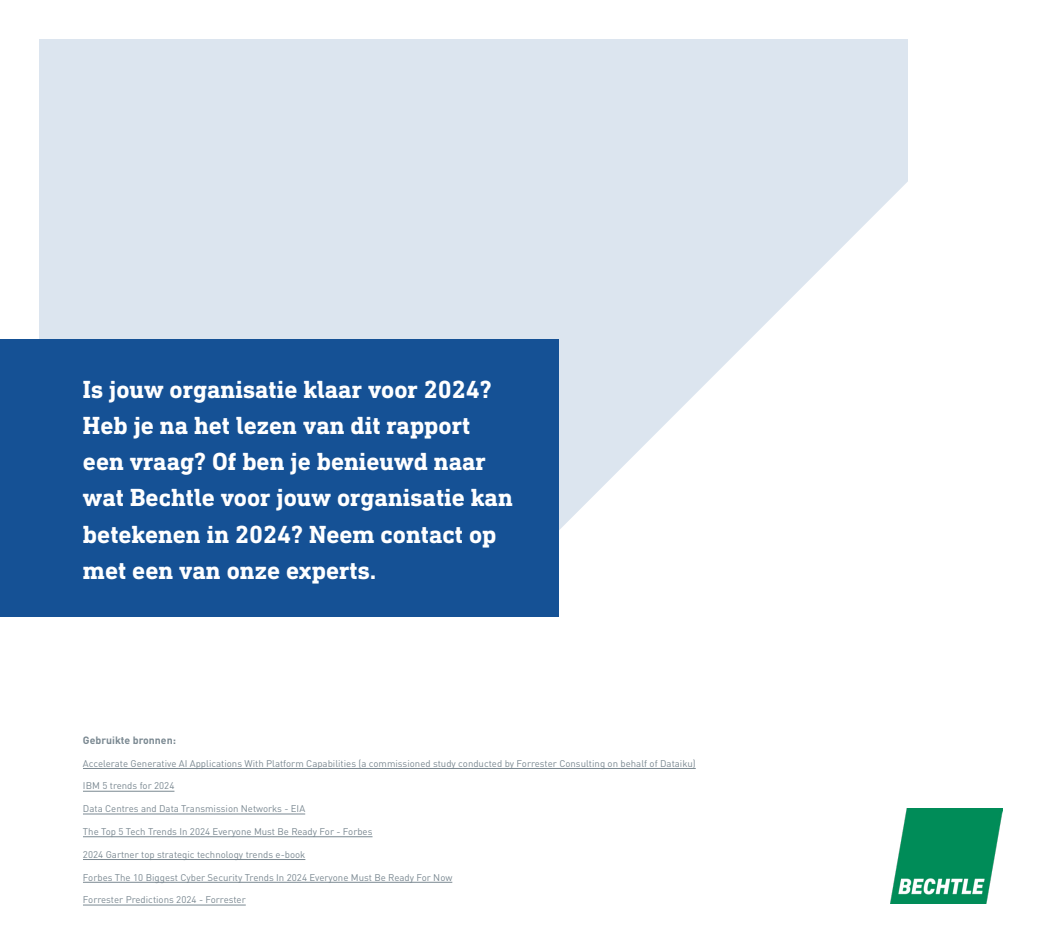
<style>
.page{position:relative;width:1042px;height:943px;background:#fff}
.page>*{position:absolute;margin:0;border:0;box-sizing:border-box;transform-origin:0 0}
.t1{font:700 25.2px/36.2px "DIN Next Slab Pro";color:#fff}
.t2{font:700 24.5px "DIN Next Slab Pro";color:#fff}
.t3{font:700 10.5px "Bechtle DIN";color:#7a8891}
.t4{font:9.62px "Bechtle DIN";color:#7a8891}
</style>
<div class="page">
<div style="left:40px;top:40px;width:868px;height:502px;background:#dce5ef"></div>
<svg style="left:417px;top:182px;width:586px;height:722px"></svg>
<div style="left:0;top:340px;width:558px;height:277px;background:#155195"></div>
<hr style="left:83px;top:768px;width:613px;height:1px;background:#7a8891">
<hr style="left:83px;top:791px;width:91px;height:1px;background:#7a8891">
<hr style="left:83px;top:813px;width:222px;height:1px;background:#7a8891">
<hr style="left:83px;top:836px;width:289px;height:1px;background:#7a8891">
<hr style="left:83px;top:859px;width:222px;height:1px;background:#7a8891">
<hr style="left:83px;top:882px;width:369px;height:1px;background:#7a8891">
<hr style="left:83px;top:904px;width:163px;height:1px;background:#7a8891">
<h1 class="t1" style="left:83px;top:371px;width:431px">Is jouw organisatie klaar voor 2024?<br>Heb je na het lezen van dit rapport een vraag? Of ben je benieuwd naar wat Bechtle voor jouw organisatie kan betekenen in 2024? Neem contact op met een van onze experts.</h1>
<h2 class="t2" style="left:64px;top:524px;width:155px">CTA HEADING</h2>
<p class="t3" style="left:83px;top:731px;width:94px">Gebruikte bronnen:</p>
<p class="t4" style="left:83px;top:755px;width:614px">Accelerate Generative AI Applications With Platform Capabilities (a commissioned study conducted by Forrester Consulting on behalf of Dataiku)</p>
<p class="t4" style="left:83px;top:778px;width:93px">IBM 5 trends for 2024</p>
<p class="t4" style="left:83px;top:801px;width:224px">Data Centres and Data Transmission Networks - EIA</p>
<p class="t4" style="left:83px;top:824px;width:291px">The Top 5 Tech Trends In 2024 Everyone Must Be Ready For - Forbes</p>
<p class="t4" style="left:83px;top:846px;width:224px">2024 Gartner top strategic technology trends e-book</p>
<p class="t4" style="left:83px;top:869px;width:371px">Forbes The 10 Biggest Cyber Security Trends In 2024 Everyone Must Be Ready For Now</p>
<p class="t4" style="left:83px;top:892px;width:164px">Forrester Predictions 2024 - Forrester</p>
</div>
